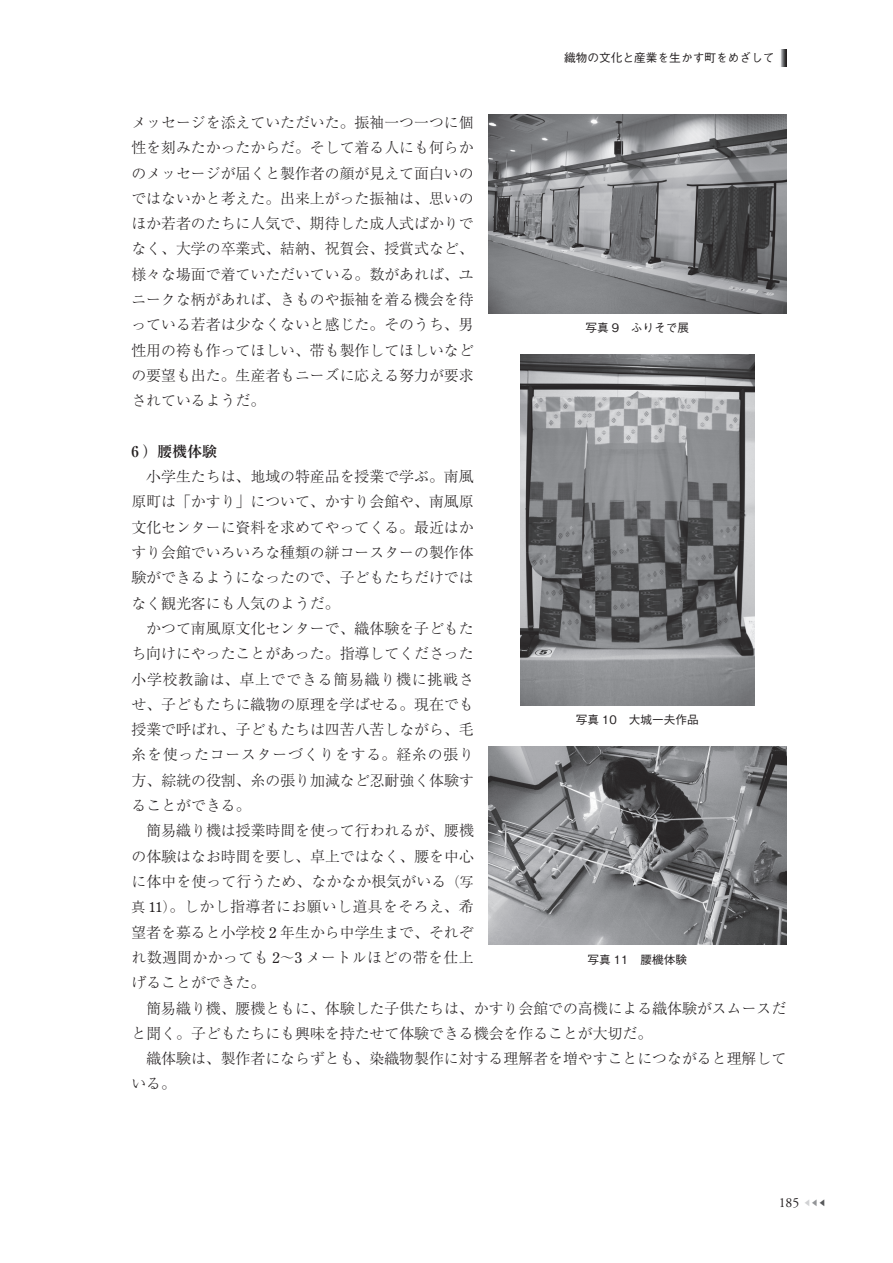
<style>
.page{position:relative;width:893px;height:1263px;background:#fff}
.page>*{position:absolute;margin:0;border:0;box-sizing:border-box;transform-origin:0 0}
.t1{font:300 14.85px/25.3px "Ryumin Pr 6";color:#231f20;text-align:justify}
.t2{font:700 14.85px "Ryumin Pr 6";color:#231f20}
.t3{font:13.8px "Adobe Garamond Pro";color:#231f20}
.t4{font:500 11.7px "Gothic BBB Pr 6";color:#231f20}
.t5{font:300 7.5px "Ryumin Pr 6";color:#57585a}
.s1{font-size:13.8px}
.s2{font-family:"Century Old Style Std";font-weight:400;font-size:13.8px}
.s3{font-family:"Century Old Style Std";font-weight:400}
.s4{color:#939598}
.s5{color:#d1d2d4}
</style>
<div class="page">
<svg style="left:780px;top:49px;width:6px;height:17px"></svg>
<img style="left:488px;top:115px;width:298px;height:198px">
<img style="left:520px;top:355px;width:234px;height:350px">
<img style="left:488px;top:747px;width:298px;height:198px">
<p class="t4" style="left:564px;top:49px;width:212px">織物の文化と産業を生かす町をめざして</p>
<p class="t1" style="left:131px;top:109px;width:344px">メッセージを添えていただいた。振袖一つ一つに個性を刻みたかったからだ。そして着る人にも何らかのメッセージが届くと製作者の顔が見えて面白いのではないかと考えた。出来上がった振袖は、思いのほか若者のたちに人気で、期待した成人式ばかりでなく、大学の卒業式、結納、祝賀会、授賞式など、様々な場面で着ていただいている。数があれば、ユニークな柄があれば、きものや振袖を着る機会を待っている若者は少なくないと感じた。そのうち、男性用の袴も作ってほしい、帯も製作してほしいなどの要望も出た。生産者もニーズに応える努力が要求されているようだ。</p>
<p class="t2" style="left:131px;top:439px;width:87px">6 ）腰機体験</p>
<p class="t1" style="left:131px;top:463px;width:344px;text-indent:15px">小学生たちは、地域の特産品を授業で学ぶ。南風原町は「かすり」について、かすり会館や、南風原文化センターに資料を求めてやってくる。最近はかすり会館でいろいろな種類の絣コースターの製作体験ができるようになったので、子どもたちだけではなく観光客にも人気のようだ。</p>
<p class="t1" style="left:131px;top:615px;width:344px;text-indent:15px">かつて南風原文化センターで、織体験を子どもたち向けにやったことがあった。指導してくださった小学校教諭は、卓上でできる簡易織り機に挑戦させ、子どもたちに織物の原理を学ばせる。現在でも授業で呼ばれ、子どもたちは四苦八苦しながら、毛糸を使ったコースターづくりをする。経糸の張り方、綜絖の役割、糸の張り加減など忍耐強く体験することができる。</p>
<p class="t1" style="left:131px;top:817px;width:344px;text-indent:15px">簡易織り機は授業時間を使って行われるが、腰機の体験はなお時間を要し、卓上ではなく、腰を中心に体中を使って行うため、なかなか根気がいる<span class="s1">（写真</span> <span class="s2">11</span><span class="s1">）</span>。しかし指導者にお願いし道具をそろえ、希望者を募ると小学校 <span class="s3">2</span> 年生から中学生まで、それぞれ数週間かかっても <span class="s3">2</span>～<span class="s3">3</span> メートルほどの帯を仕上げることができた。</p>
<p class="t1" style="left:131px;top:994px;width:656px;text-indent:15px">簡易織り機、腰機ともに、体験した子供たちは、かすり会館での高機による織体験がスムースだと聞く。子どもたちにも興味を持たせて体験できる機会を作ることが大切だ。</p>
<p class="t1" style="left:131px;top:1045px;width:656px;text-indent:15px">織体験は、製作者にならずとも、染織物製作に対する理解者を増やすことにつながると理解している。</p>
<p class="t4" style="left:585px;top:318px;width:105px">写真 9　ふりそで展</p>
<p class="t4" style="left:576px;top:710px;width:124px">写真 10　大城一夫作品</p>
<p class="t4" style="left:588px;top:950px;width:101px">写真 11　腰機体験</p>
<p class="t3" style="left:779px;top:1194px;width:22px">185</p>
<p class="t5" style="left:826px;top:1208px;width:24px;rotate:-180deg">▶<span class="s4">▶</span><span class="s5">▶</span></p>
</div>
